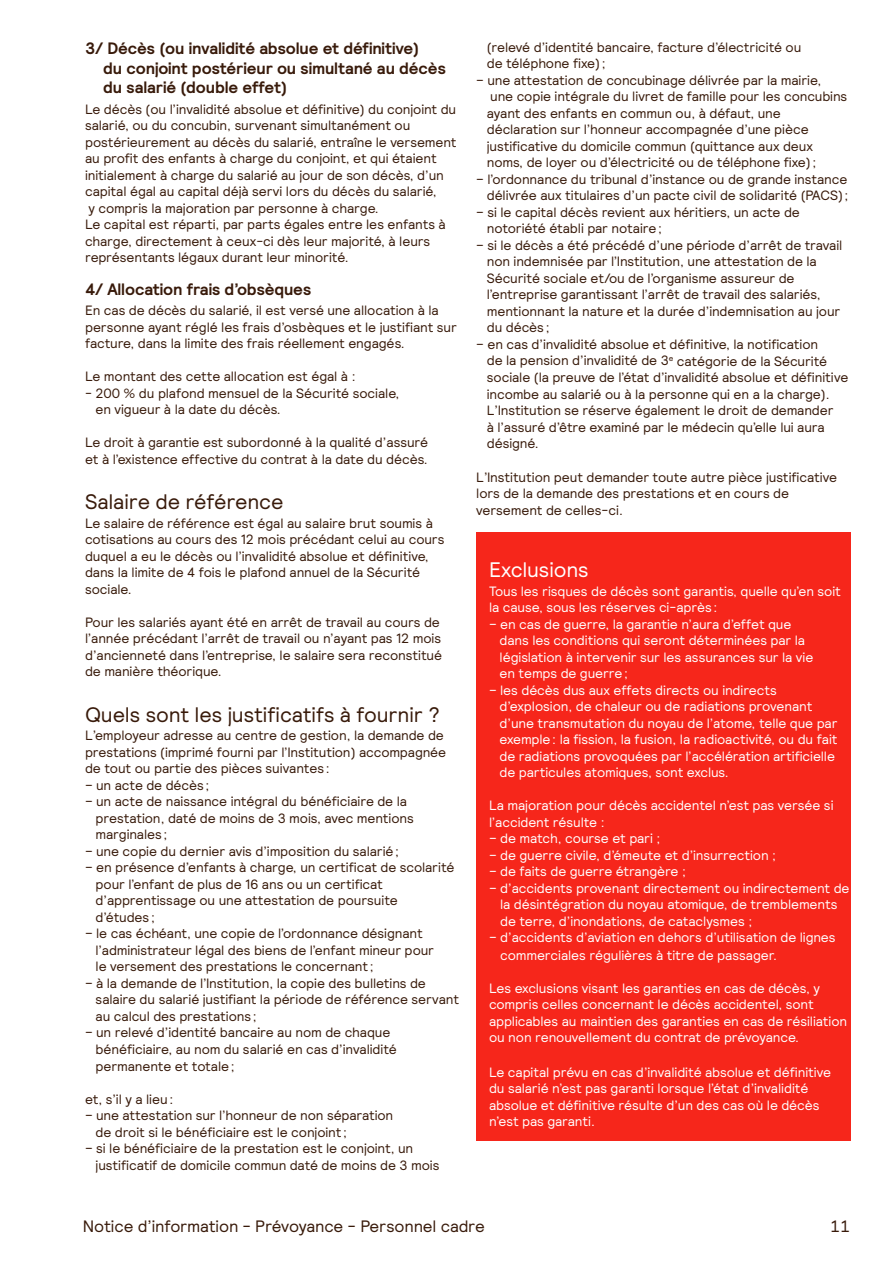
<style>
.page{position:relative;width:893px;height:1263px;background:#fff}
.page>*{position:absolute;margin:0;border:0;box-sizing:border-box;transform-origin:0 0}
.t1{font:21px "Relative";letter-spacing:-.01em;color:#381a0a}
.t2{font:21px "Relative";letter-spacing:-.005em;color:#fff}
.t3{font:700 16.5px/19.5px "Relative";letter-spacing:-.005em;color:#381a0a}
.t4{font:16.5px "Relative";letter-spacing:-.01em;color:#381a0a}
.t5{font:13.5px/16.5px "Relative";letter-spacing:-.01em;color:#381a0a}
.t6{font:13.5px/16.5px "Relative";letter-spacing:-.01em;color:#fff}
</style>
<div class="page">
<div style="left:476px;top:532px;width:374px;height:609px;background:#f6261b"></div>
<p class="t3" style="left:103px;top:38px;width:344px;text-indent:-18px">3/ Décès (ou invalidité absolue et définitive)<br>du conjoint postérieur ou simultané au décès du salarié (double effet)</p>
<p class="t5" style="left:85px;top:100px;width:373px">Le décès (ou l’invalidité absolue et définitive) du conjoint du salarié, ou du concubin, survenant simultanément ou postérieurement au décès du salarié, entraîne le versement au profit des enfants à charge du conjoint, et qui étaient initialement à charge du salarié au jour de son décès, d’un capital égal au capital déjà servi lors du décès du salarié,<br>y compris la majoration par personne à charge.<br>Le capital est réparti, par parts égales entre les enfants à charge, directement à ceux-ci dès leur majorité, à leurs représentants légaux durant leur minorité.</p>
<p class="t3" style="left:85px;top:279px;width:228px">4/ Allocation frais d’obsèques</p>
<p class="t5" style="left:85px;top:302px;width:373px">En cas de décès du salarié, il est versé une allocation à la personne ayant réglé les frais d’osbèques et le justifiant sur facture, dans la limite des frais réellement engagés.</p>
<p class="t5" style="left:85px;top:368px;width:272px">Le montant des cette allocation est égal à :</p>
<p class="t5" style="left:95px;top:384px;width:306px;text-indent:-10px">- 200 % du plafond mensuel de la Sécurité sociale, en vigueur à la date du décès.</p>
<p class="t5" style="left:85px;top:434px;width:345px">Le droit à garantie est subordonné à la qualité d’assuré et à l’existence effective du contrat à la date du décès.</p>
<h1 class="t1" style="left:85px;top:488px;width:200px">Salaire de référence</h1>
<p class="t5" style="left:85px;top:514px;width:361px">Le salaire de référence est égal au salaire brut soumis à cotisations au cours des 12 mois précédant celui au cours duquel a eu le décès ou l’invalidité absolue et définitive, dans la limite de 4 fois le plafond annuel de la Sécurité sociale.</p>
<p class="t5" style="left:85px;top:613px;width:359px">Pour les salariés ayant été en arrêt de travail au cours de l’année précédant l’arrêt de travail ou n’ayant pas 12 mois d’ancienneté dans l’entreprise, le salaire sera reconstitué de manière théorique.</p>
<h1 class="t1" style="left:85px;top:701px;width:357px">Quels sont les justificatifs à fournir ?</h1>
<p class="t5" style="left:85px;top:727px;width:363px">L’employeur adresse au centre de gestion, la demande de prestations (imprimé fourni par l’Institution) accompagnée de tout ou partie des pièces suivantes :</p>
<p class="t5" style="left:85px;top:776px;width:126px">– un acte de décès ;</p>
<p class="t5" style="left:96px;top:793px;width:320px;text-indent:-11px">– un acte de naissance intégral du bénéficiaire de la prestation, daté de moins de 3 mois, avec mentions marginales ;</p>
<p class="t5" style="left:85px;top:842px;width:316px">– une copie du dernier avis d’imposition du salarié;</p>
<p class="t5" style="left:96px;top:859px;width:360px;text-indent:-11px">– en présence d’enfants à charge, un certificat de scolarité pour l’enfant de plus de 16 ans ou un certificat d’apprentissage ou une attestation de poursuite d’études;</p>
<p class="t5" style="left:96px;top:925px;width:340px;text-indent:-11px">– le cas échéant, une copie de l’ordonnance désignant l’administrateur légal des biens de l’enfant mineur pour le versement des prestations le concernant ;</p>
<p class="t5" style="left:96px;top:974px;width:365px;text-indent:-11px">– à la demande de l’Institution, la copie des bulletins de salaire du salarié justifiant la période de référence servant au calcul des prestations ;</p>
<p class="t5" style="left:96px;top:1023px;width:303px;text-indent:-11px">– un relevé d’identité bancaire au nom de chaque bénéficiaire, au nom du salarié en cas d’invalidité permanente et totale;</p>
<p class="t5" style="left:85px;top:1090px;width:90px">et, s’il y a lieu:</p>
<p class="t5" style="left:96px;top:1107px;width:299px;text-indent:-11px">– une attestation sur l’honneur de non séparation de droit si le bénéficiaire est le conjoint ;</p>
<p class="t5" style="left:96px;top:1140px;width:345px;text-indent:-11px">– si le bénéficiaire de la prestation est le conjoint, un justificatif de domicile commun daté de moins de 3 mois</p>
<p class="t5" style="left:487px;top:38px;width:316px">(relevé d’identité bancaire, facture d’électricité ou de téléphone fixe);</p>
<p class="t5" style="left:487px;top:71px;width:362px;text-indent:-11px">– une attestation de concubinage délivrée par la mairie, une copie intégrale du livret de famille pour les concubins ayant des enfants en commun ou, à défaut, une déclaration sur l’honneur accompagnée d’une pièce justificative du domicile commun (quittance aux deux noms, de loyer ou d’électricité ou de téléphone fixe);</p>
<p class="t5" style="left:476px;top:170px;width:374px;text-align:right">– l’ordonnance du tribunal d’instance ou de grande instance délivrée aux titulaires d’un pacte civil de solidarité (PACS);</p>
<p class="t5" style="left:487px;top:203px;width:315px;text-indent:-11px">– si le capital décès revient aux héritiers, un acte de notoriété établi par notaire;</p>
<p class="t5" style="left:487px;top:236px;width:357px;text-indent:-11px">– si le décès a été précédé d’une période d’arrêt de travail non indemnisée par l’Institution, une attestation de la Sécurité sociale et/ou de l’organisme assureur de l’entreprise garantissant l’arrêt de travail des salariés, mentionnant la nature et la durée d’indemnisation au jour du décès;</p>
<p class="t5" style="left:487px;top:335px;width:363px;text-indent:-11px">– en cas d’invalidité absolue et définitive, la notification<br>de la pension d’invalidité de 3<sup>e</sup> catégorie de la Sécurité sociale (la preuve de l’état d’invalidité absolue et définitive incombe au salarié ou à la personne qui en a la charge).<br>L’Institution se réserve également le droit de demander<br>à l’assuré d’être examiné par le médecin qu’elle lui aura désigné.</p>
<p class="t5" style="left:476px;top:468px;width:362px">L’Institution peut demander toute autre pièce justificative lors de la demande des prestations et en cours de versement de celles-ci.</p>
<h1 class="t2" style="left:489px;top:556px;width:101px">Exclusions</h1>
<p class="t6" style="left:489px;top:582px;width:353px">Tous les risques de décès sont garantis, quelle qu’en soit la cause, sous les réserves ci-après :</p>
<p class="t6" style="left:500px;top:615px;width:315px;text-indent:-11px">– en cas de guerre, la garantie n’aura d’effet que dans les conditions qui seront déterminées par la législation à intervenir sur les assurances sur la vie en temps de guerre;</p>
<p class="t6" style="left:500px;top:681px;width:339px;text-indent:-11px">– les décès dus aux effets directs ou indirects d’explosion, de chaleur ou de radiations provenant d’une transmutation du noyau de l’atome, telle que par exemple: la fission, la fusion, la radioactivité, ou du fait de radiations provoquées par l’accélération artificielle de particules atomiques, sont exclus.</p>
<p class="t6" style="left:489px;top:797px;width:346px">La majoration pour décès accidentel n’est pas versée si l’accident résulte :</p>
<p class="t6" style="left:489px;top:830px;width:173px">– de match, course et pari ;</p>
<p class="t6" style="left:489px;top:846px;width:289px">– de guerre civile, d’émeute et d’insurrection ;</p>
<p class="t6" style="left:489px;top:863px;width:198px">– de faits de guerre étrangère ;</p>
<p class="t6" style="left:500px;top:879px;width:351px;text-indent:-11px">– d’accidents provenant directement ou indirectement de la désintégration du noyau atomique, de tremblements de terre, d’inondations, de cataclysmes ;</p>
<p class="t6" style="left:500px;top:928px;width:337px;line-height:17.2px;text-indent:-11px">– d’accidents d’aviation en dehors d’utilisation de lignes commerciales régulières à titre de passager.</p>
<p class="t6" style="left:489px;top:979px;width:360px">Les exclusions visant les garanties en cas de décès, y compris celles concernant le décès accidentel, sont applicables au maintien des garanties en cas de résiliation ou non renouvellement du contrat de prévoyance.</p>
<p class="t6" style="left:489px;top:1063px;width:344px">Le capital prévu en cas d’invalidité absolue et définitive du salarié n’est pas garanti lorsque l’état d’invalidité absolue et définitive résulte d’un des cas où le décès n’est pas garanti.</p>
<p class="t4" style="left:83px;top:1215px;width:403px">Notice d’information - Prévoyance - Personnel cadre</p>
<p class="t4" style="left:830px;top:1215px;width:22px">11</p>
</div>
